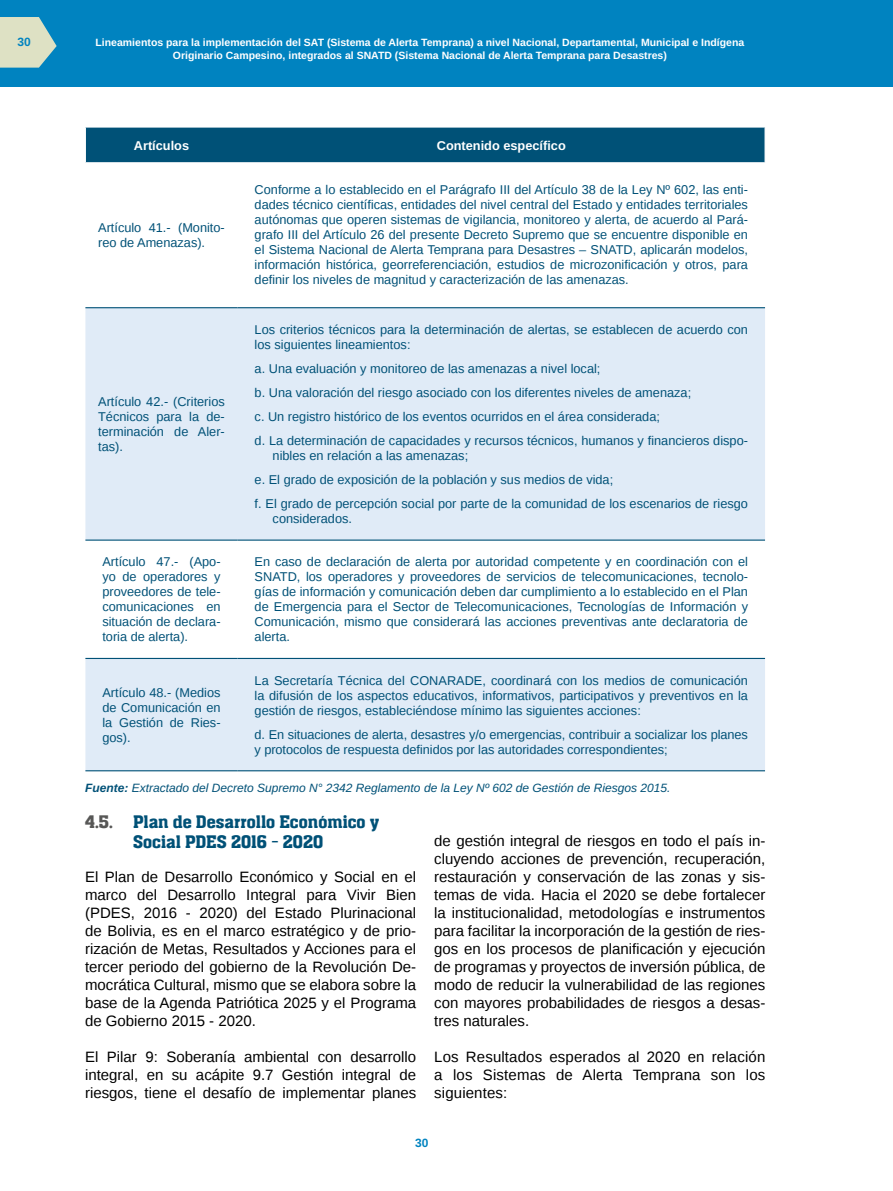
<style>
.page{position:relative;width:893px;height:1191px;background:#fff}
.page>*{position:absolute;margin:0;border:0;box-sizing:border-box;transform-origin:0 0}
.titulos_copy{font:18px/19.4px "aka Chen";color:#005177;text-align:center}
.cuerpo{font:15px/18px "Liberation Sans";color:#000;text-align:justify}
.tablas{font:12.75px/15px "Liberation Sans";color:#005177;text-align:justify}
.listas_tablas{font:12.75px/15px "Liberation Sans";color:#005177}
.tablas-2{font:700 12.75px "Liberation Sans";color:#fff}
.cuerpo-2{font:italic 12px "Liberation Sans";color:#005177}
.t1{font:700 12px "Liberation Sans";color:#0083c0}
.t2{font:700 10.5px/12.6px "Liberation Sans";color:#fff;text-align:center}
.s1{font-weight:700}
.s2{color:#575756}
</style>
<div class="page">
<div style="left:0;top:0;width:892px;height:87px;background:#0083c0"></div>
<svg style="left:0;top:17px;width:57px;height:51px"></svg>
<div style="left:86px;top:128px;width:679px;height:34px;background:#005177"></div>
<svg style="left:85px;top:308px;width:680px;height:462px;fill:#e0ebf7"></svg>
<hr style="left:85px;top:307px;width:153px;height:1px;background:#005177">
<hr style="left:238px;top:307px;width:527px;height:1px;background:#005177">
<hr style="left:85px;top:539px;width:153px;height:1px;background:#005177">
<hr style="left:238px;top:539px;width:527px;height:1px;background:#005177">
<hr style="left:85px;top:658px;width:153px;height:1px;background:#005177">
<hr style="left:238px;top:658px;width:527px;height:1px;background:#005177">
<hr style="left:85px;top:770px;width:153px;height:1px;background:#005177">
<hr style="left:238px;top:770px;width:527px;height:1px;background:#005177">
<p class="t1" style="left:18px;top:34px;width:15px">30</p>
<p class="t2" style="left:96px;top:36px;width:650px">Lineamientos para la implementación del SAT (Sistema de Alerta Temprana) a nivel Nacional, Departamental, Municipal e Indígena<br>Originario Campesino, integrados al SNATD (Sistema Nacional de Alerta Temprana para Desastres)</p>
<p class="tablas-2" style="left:134px;top:136px;width:57px">Artículos</p>
<p class="tablas-2" style="left:437px;top:136px;width:130px">Contenido específico</p>
<p class="tablas" style="left:98px;top:220px;width:128px">Artículo 41.- (Monito&shy;reo de Amenazas).</p>
<p class="tablas" style="left:98px;top:395px;width:128px">Artículo 42.- (Criterios Técnicos para la de&shy;terminación de Aler&shy;tas).</p>
<p class="tablas" style="left:255px;top:183px;width:495px">Conforme a lo establecido en el Parágrafo III del Artículo 38 de la Ley Nº 602, las enti&shy;dades técnico científicas, entidades del nivel central del Estado y entidades territoriales autónomas que operen sistemas de vigilancia, monitoreo y alerta, de acuerdo al Pará&shy;grafo III del Artículo 26 del presente Decreto Supremo que se encuentre disponible en el Sistema Nacional de Alerta Temprana para Desastres – SNATD, aplicarán modelos, información histórica, georreferenciación, estudios de microzonificación y otros, para definir los niveles de magnitud y caracterización de las amenazas.</p>
<p class="tablas" style="left:255px;top:323px;width:495px">Los criterios técnicos para la determinación de alertas, se establecen de acuerdo con los siguientes lineamientos:</p>
<p class="listas_tablas" style="left:255px;top:362px;width:347px">a. Una evaluación y monitoreo de las amenazas a nivel local;</p>
<p class="listas_tablas" style="left:255px;top:386px;width:438px">b. Una valoración del riesgo asociado con los diferentes niveles de amenaza;</p>
<p class="listas_tablas" style="left:255px;top:410px;width:407px">c. Un registro histórico de los eventos ocurridos en el área considerada;</p>
<p class="listas_tablas" style="left:273px;top:434px;width:477px;text-indent:-18px">d. La determinación de capacidades y recursos técnicos, humanos y financieros dispo&shy;nibles en relación a las amenazas;</p>
<p class="listas_tablas" style="left:255px;top:473px;width:360px">e. El grado de exposición de la población y sus medios de vida;</p>
<p class="listas_tablas" style="left:273px;top:497px;width:477px;text-indent:-18px">f. El grado de percepción social por parte de la comunidad de los escenarios de riesgo considerados.</p>
<p class="tablas" style="left:102px;top:555px;width:120px">Artículo 47.- (Apo&shy;yo de operadores y proveedores de tele&shy;comunicaciones en situación de declara&shy;toria de alerta).</p>
<p class="tablas" style="left:255px;top:555px;width:495px">En caso de declaración de alerta por autoridad competente y en coordinación con el SNATD, los operadores y proveedores de servicios de telecomunicaciones, tecnolo&shy;gías de información y comunicación deben dar cumplimiento a lo establecido en el Plan de Emergencia para el Sector de Telecomunicaciones, Tecnologías de Información y Comunicación, mismo que considerará las acciones preventivas ante declaratoria de alerta.</p>
<p class="tablas" style="left:255px;top:673px;width:495px">La Secretaría Técnica del CONARADE, coordinará con los medios de comunicación la difusión de los aspectos educativos, informativos, participativos y preventivos en la gestión de riesgos, estableciéndose mínimo las siguientes acciones:</p>
<p class="tablas" style="left:255px;top:727px;width:495px">d. En situaciones de alerta, desastres y/o emergencias, contribuir a socializar los planes y protocolos de respuesta definidos por las autoridades correspondientes;</p>
<p class="cuerpo-2" style="left:85px;top:780px;width:587px"><span class="s1">Fuente:</span> Extractado del Decreto Supremo N° 2342 Reglamento de la Ley Nº 602 de Gestión de Riesgos 2015.</p>
<p class="titulos_copy" style="left:85px;top:813px;width:296px"><span class="s2">4.5.</span> Plan de Desarrollo Económico y<br>Social PDES 2016 - 2020</p>
<p class="cuerpo" style="left:85px;top:868px;width:333px">El Plan de Desarrollo Económico y Social en el marco del Desarrollo Integral para Vivir Bien (PDES, 2016 - 2020) del Estado Plurinacional de Bolivia, es en el marco estratégico y de prio&shy;rización de Metas, Resultados y Acciones para el tercer periodo del gobierno de la Revolución De&shy;mocrática Cultural, mismo que se elabora sobre la base de la Agenda Patriótica 2025 y el Programa de Gobierno 2015 - 2020.</p>
<p class="cuerpo" style="left:85px;top:1048px;width:333px">El Pilar 9: Soberanía ambiental con desarrollo integral, en su acápite 9.7 Gestión integral de riesgos, tiene el desafío de implementar planes</p>
<p class="tablas" style="left:102px;top:685px;width:120px">Artículo 48.- (Medios de Comunicación en la Gestión de Ries&shy;gos).</p>
<p class="cuerpo" style="left:434px;top:832px;width:333px">de gestión integral de riesgos en todo el país in&shy;cluyendo acciones de prevención, recuperación, restauración y conservación de las zonas y sis&shy;temas de vida. Hacia el 2020 se debe fortalecer la institucionalidad, metodologías e instrumentos para facilitar la incorporación de la gestión de ries&shy;gos en los procesos de planificación y ejecución de programas y proyectos de inversión pública, de modo de reducir la vulnerabilidad de las regiones con mayores probabilidades de riesgos a desas&shy;tres naturales.</p>
<p class="cuerpo" style="left:434px;top:1048px;width:333px">Los Resultados esperados al 2020 en relación a los Sistemas de Alerta Temprana son los siguientes:</p>
<p class="t1" style="left:415px;top:1134px;width:15px">30</p>
</div>
